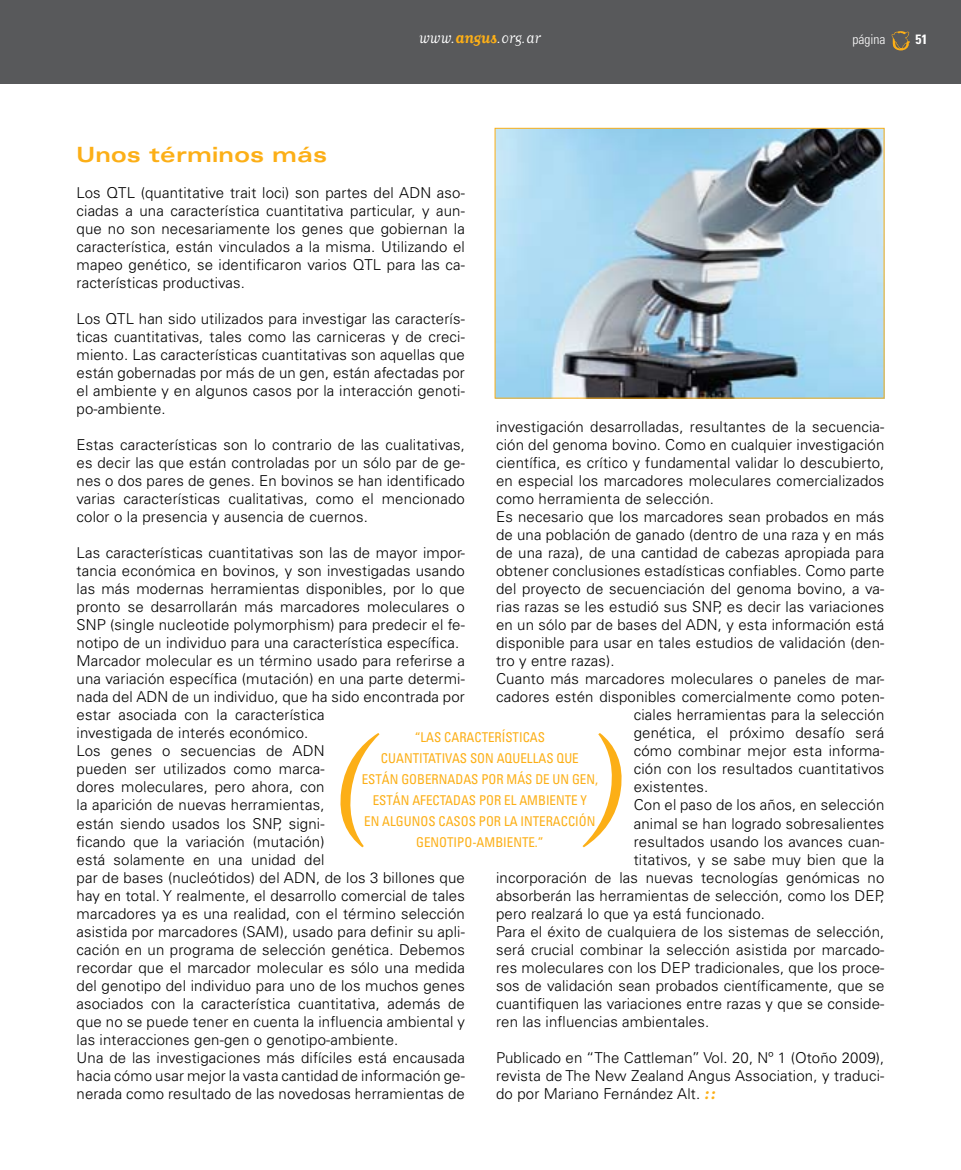
<style>
.page{position:relative;width:961px;height:1170px;background:#fff}
.page>*{position:absolute;margin:0;border:0;box-sizing:border-box;transform-origin:0 0}
.t1{font:150px "Matrix Script";color:#fcaf17}
.t2{font:700 expanded 21px "Univers";letter-spacing:.01em;color:#fcaf17}
.t3{font:18px "Matrix Script";letter-spacing:-.01em;color:#fff}
.t4{font:300 15px/18px "Univers";letter-spacing:.01em;color:#000;text-align:justify}
.t5{font:condensed 13.5px/21px "Univers";color:#fcaf17;text-align:center;scale:.96 1}
.t6{font:300 condensed 13.5px "Univers";color:#fff}
.t7{font:700 condensed 13.5px "Univers";color:#fff}
.s1{font-weight:700;color:#fcaf17}
.s2{font-family:"Matrix Script";font-weight:700;font-size:21px;color:#fcaf17}
</style>
<div class="page">
<div style="left:0;top:0;width:961px;height:83px;background:#58595b"></div>
<svg style="left:891px;top:31px;width:19px;height:19px"></svg>
<img style="left:497px;top:130px;width:385px;height:266px">
<p class="t3" style="left:419px;top:29px;width:123px">www.<span class="s1">angus</span>.org.ar</p>
<p class="t6" style="left:852px;top:32px;width:34px">página</p>
<p class="t7" style="left:916px;top:31px;width:13px">51</p>
<h2 class="t2" style="left:77px;top:143px;width:252px">Unos términos más</h2>
<p class="t4" style="left:77px;top:184px;width:390px">Los QTL (quantitative trait loci) son partes del ADN aso&shy;ciadas a una característica cuantitativa particular, y aun&shy;que no son necesariamente los genes que gobiernan la característica, están vinculados a la misma. Utilizando el mapeo genético, se identificaron varios QTL para las ca&shy;racterísticas productivas.</p>
<p class="t4" style="left:77px;top:310px;width:390px">Los QTL han sido utilizados para investigar las caracterís&shy;ticas cuantitativas, tales como las carniceras y de creci&shy;miento. Las características cuantitativas son aquellas que están gobernadas por más de un gen, están afectadas por el ambiente y en algunos casos por la interacción genoti&shy;po-ambiente.</p>
<p class="t4" style="left:77px;top:436px;width:390px">Estas características son lo contrario de las cualitativas, es decir las que están controladas por un sólo par de ge&shy;nes o dos pares de genes. En bovinos se han identificado varias características cualitativas, como el mencionado color o la presencia y ausencia de cuernos.</p>
<p class="t4" style="left:77px;top:544px;width:390px;text-align:left">Las características cuantitativas son las de mayor impor&shy;tancia económica en bovinos, y son investigadas usando las más modernas herramientas disponibles, por lo que pronto se desarrollarán más marcadores moleculares o SNP (single nucleotide polymorphism) para predecir el fe&shy;notipo de un individuo para una característica específica.<br>Marcador molecular es un término usado para referirse a una variación específica (mutación) en una parte determi&shy;nada del ADN de un individuo, que ha sido encontrada por estar asociada con la característica<br>investigada de interés económico.<br>Los genes o secuencias de ADN<br>pueden ser utilizados como marca-<br>dores moleculares, pero ahora, con<br>la aparición de nuevas herramientas,<br>están siendo usados los SNP, signi-<br>ficando que la variación (mutación)<br>está solamente en una unidad del<br>par de bases (nucleótidos) del ADN, de los 3 billones que hay en total. Y realmente, el desarrollo comercial de tales marcadores ya es una realidad, con el término selección asistida por marcadores (SAM), usado para definir su apli&shy;cación en un programa de selección genética. Debemos recordar que el marcador molecular es sólo una medida del genotipo del individuo para uno de los muchos genes asociados con la característica cuantitativa, además de que no se puede tener en cuenta la influencia ambiental y las interacciones gen-gen o genotipo-ambiente.<br>Una de las investigaciones más difíciles está encausada hacia cómo usar mejor la vasta cantidad de información ge&shy;nerada como resultado de las novedosas herramientas de</p>
<p class="t4" style="left:496px;top:418px;width:390px">investigación desarrolladas, resultantes de la secuencia-</p>
<p class="t4" style="left:496px;top:436px;width:390px">ción del genoma bovino. Como en cualquier investigación</p>
<p class="t4" style="left:496px;top:454px;width:390px">científica, es crítico y fundamental validar lo descubierto,</p>
<p class="t4" style="left:496px;top:472px;width:390px">en especial los marcadores moleculares comercializados</p>
<p class="t4" style="left:496px;top:490px;width:219px">como herramienta de selección.</p>
<p class="t4" style="left:496px;top:508px;width:390px">Es necesario que los marcadores sean probados en más</p>
<p class="t4" style="left:496px;top:526px;width:390px">de una población de ganado (dentro de una raza y en más</p>
<p class="t4" style="left:496px;top:544px;width:390px">de una raza), de una cantidad de cabezas apropiada para</p>
<p class="t4" style="left:496px;top:562px;width:390px">obtener conclusiones estadísticas confiables. Como parte</p>
<p class="t4" style="left:496px;top:580px;width:390px">del proyecto de secuenciación del genoma bovino, a va-</p>
<p class="t4" style="left:496px;top:598px;width:390px">rias razas se les estudió sus SNP, es decir las variaciones</p>
<p class="t4" style="left:496px;top:616px;width:390px">en un sólo par de bases del ADN, y esta información está</p>
<p class="t4" style="left:496px;top:634px;width:390px">disponible para usar en tales estudios de validación (den-</p>
<p class="t4" style="left:496px;top:652px;width:120px">tro y entre razas).</p>
<p class="t4" style="left:496px;top:670px;width:390px">Cuanto más marcadores moleculares o paneles de mar-</p>
<p class="t4" style="left:496px;top:688px;width:390px">cadores estén disponibles comercialmente como poten-</p>
<p class="t4" style="left:634px;top:706px;width:252px">ciales herramientas para la selección</p>
<p class="t4" style="left:634px;top:724px;width:252px">genética, el próximo desafío será</p>
<p class="t4" style="left:634px;top:742px;width:252px">cómo combinar mejor esta informa-</p>
<p class="t4" style="left:634px;top:760px;width:252px">ción con los resultados cuantitativos</p>
<p class="t4" style="left:634px;top:778px;width:76px">existentes.</p>
<p class="t4" style="left:634px;top:796px;width:252px">Con el paso de los años, en selección</p>
<p class="t4" style="left:634px;top:814px;width:252px">animal se han logrado sobresalientes</p>
<p class="t4" style="left:634px;top:832px;width:252px">resultados usando los avances cuan-</p>
<p class="t4" style="left:634px;top:850px;width:252px">titativos, y se sabe muy bien que la</p>
<p class="t4" style="left:496px;top:868px;width:390px">incorporación de las nuevas tecnologías genómicas no</p>
<p class="t4" style="left:496px;top:886px;width:390px">absorberán las herramientas de selección, como los DEP,</p>
<p class="t4" style="left:496px;top:904px;width:270px">pero realzará lo que ya está funcionado.</p>
<p class="t4" style="left:496px;top:922px;width:390px">Para el éxito de cualquiera de los sistemas de selección,</p>
<p class="t4" style="left:496px;top:940px;width:390px">será crucial combinar la selección asistida por marcado-</p>
<p class="t4" style="left:496px;top:958px;width:390px">res moleculares con los DEP tradicionales, que los proce-</p>
<p class="t4" style="left:496px;top:976px;width:390px">sos de validación sean probados científicamente, que se</p>
<p class="t4" style="left:496px;top:994px;width:390px">cuantifiquen las variaciones entre razas y que se conside-</p>
<p class="t4" style="left:496px;top:1012px;width:215px">ren las influencias ambientales.</p>
<p class="t4" style="left:496px;top:1048px;width:390px">Publicado en “The Cattleman” Vol. 20, Nº 1 (Otoño 2009), revista de The New Zealand Angus Association, y traduci&shy;do por Mariano Fernández Alt. <span class="s2">::</span></p>
<p class="t5" style="left:362px;top:726px;width:248px">“LAS CARACTERÍSTICAS<br>CUANTITATIVAS SON AQUELLAS QUE<br>ESTÁN GOBERNADAS POR MÁS D E UN GEN,<br>ESTÁN AFECTADAS POR EL AMBIENTE Y<br>EN ALGUNOS CASOS POR LA INTERACCIÓN</p>
<h1 class="t1" style="left:329px;top:718px;width:43px">(</h1>
<h1 class="t1" style="left:586px;top:718px;width:43px">)</h1>
<p class="t5" style="left:416px;top:831px;width:134px">GENOTIPO-AMBIENTE.”</p>
</div>
